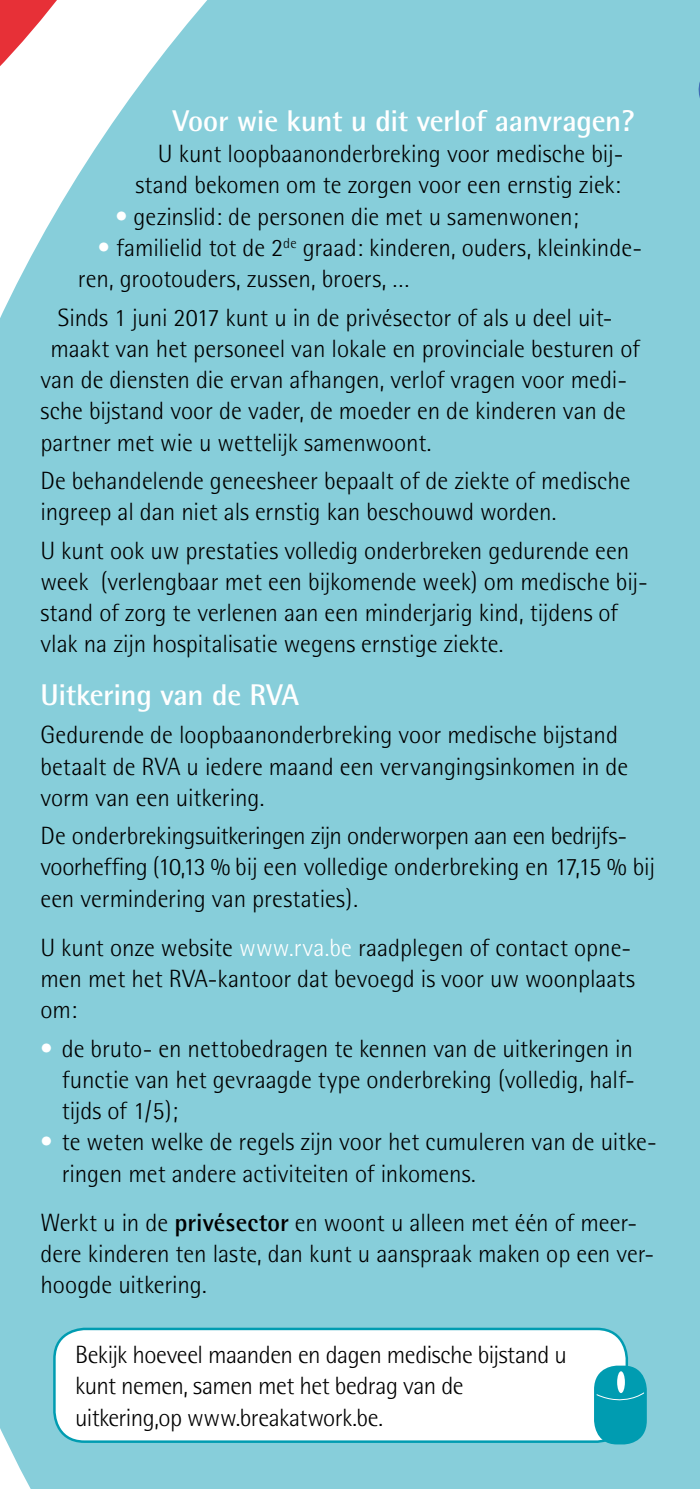
<style>
.page{position:relative;width:700px;height:1489px;background:#fff}
.page>*{position:absolute;margin:0;border:0;box-sizing:border-box;transform-origin:0 0}
.Body{font:700 30px "Rotis Semi Sans";letter-spacing:-.015em;color:#fff}
.Body-2{font:300 25px/31.2px "Rotis Semi Sans";color:#000}
.Body_met_1_bolletje{font:300 25px/31.2px "Rotis Semi Sans";color:#000}
.Ondertitel_groot{font:300 25px/31.2px "Rotis Semi Sans";color:#000}
.Body-3{font:300 25px/31.2px "Rotis Semi Sans";letter-spacing:-.02em;color:#000}
.s1{color:#fff}
.s2{font-weight:700}
</style>
<div class="page">
<div style="left:0;top:0;width:700px;height:1488px;background:#87ceda"></div>
<svg style="left:0;top:0;width:129px;height:327px"></svg>
<div style="left:681px;top:39px;width:19px;height:272px;background:#87ceda"></div>
<div style="left:54px;top:1328px;width:573px;height:113px;background:#fff;border-radius:30px"></div>
<div style="left:53px;top:1327px;width:575px;height:115px;border:2px solid #009cb1;border-radius:30px"></div>
<svg style="left:594px;top:1365px;width:53px;height:79px;background:#1ea7ba"></svg>
<p class="Body" style="left:173px;top:102px;width:464px">Voor wie kunt u dit verlof aanvragen?</p>
<p class="Body-2" style="left:135px;top:138px;width:489px;text-align:right">U kunt loopbaanonderbreking voor medische bij&shy;stand bekomen om te zorgen voor een ernstig ziek:</p>
<p class="Body_met_1_bolletje" style="left:115px;top:200px;width:465px"><span class="s1">•</span> gezinslid: de personen die met u samenwonen;</p>
<p class="Body_met_1_bolletje" style="left:78px;top:232px;width:565px;text-indent:20px"><span class="s1">•</span> familielid tot de 2<sup>de</sup> graad: kinderen, ouders, kleinkinde&shy;ren, grootouders, zussen, broers, …</p>
<p class="Body-2" style="left:58px;top:301px;width:556px">Sinds 1 juni 2017 kunt u in de privésector of als u deel uit-</p>
<p class="Body-2" style="left:50px;top:333px;width:591px">maakt van het personeel van lokale en provinciale besturen of</p>
<p class="Body-2" style="left:40px;top:364px;width:588px">van de diensten die ervan afhangen, verlof vragen voor medi-</p>
<p class="Body-2" style="left:40px;top:395px;width:587px">sche bijstand voor de vader, de moeder en de kinderen van de</p>
<p class="Body-2" style="left:40px;top:426px;width:392px">partner met wie u wettelijk samenwoont.</p>
<p class="Body-2" style="left:40px;top:465px;width:591px">De behandelende geneesheer bepaalt of de ziekte of medische ingreep al dan niet als ernstig kan beschouwd worden.</p>
<p class="Body-2" style="left:40px;top:534px;width:609px">U kunt ook uw prestaties volledig onderbreken gedurende een week (verlengbaar met een bijkomende week) om medische bij&shy;stand of zorg te verlenen aan een minderjarig kind, tijdens of vlak na zijn hospitalisatie wegens ernstige ziekte.</p>
<p class="Body" style="left:40px;top:676px;width:260px">Uitkering van de RVA</p>
<p class="Body-2" style="left:40px;top:719px;width:589px">Gedurende de loopbaanonderbreking voor medische bijstand betaalt de RVA u iedere maand een vervangingsinkomen in de vorm van een uitkering.</p>
<p class="Body-2" style="left:40px;top:820px;width:616px">De onderbrekingsuitkeringen zijn onderworpen aan een bedrijfs&shy;voorheffing (10,13 % bij een volledige onderbreking en 17,15 % bij een vermindering van prestaties).</p>
<p class="Body-2" style="left:40px;top:931px;width:596px">U kunt onze website <span class="s1">www.rva.be</span> raadplegen of contact opne&shy;men met het RVA-kantoor dat bevoegd is voor uw woonplaats om:</p>
<p class="Body_met_1_bolletje" style="left:62px;top:1032px;width:575px;text-align:justify;text-indent:-21px"><span class="s1">•</span> de bruto- en nettobedragen te kennen van de uitkeringen in functie van het gevraagde type onderbreking (volledig, half&shy;tijds of 1/5);</p>
<p class="Body_met_1_bolletje" style="left:62px;top:1126px;width:596px;text-indent:-21px"><span class="s1">•</span> te weten welke de regels zijn voor het cumuleren van de uitke&shy;ringen met andere activiteiten of inkomens.</p>
<p class="Ondertitel_groot" style="left:40px;top:1206px;width:615px">Werkt u in de <span class="s2">privésector</span> en woont u alleen met één of meer&shy;dere kinderen ten laste, dan kunt u aanspraak maken op een ver&shy;hoogde uitkering.</p>
<p class="Body-3" style="left:75px;top:1338px;width:493px">Bekijk hoeveel maanden en dagen medische bijstand u kunt nemen, samen met het bedrag van de uitkering,op www.breakatwork.be.</p>
</div>
